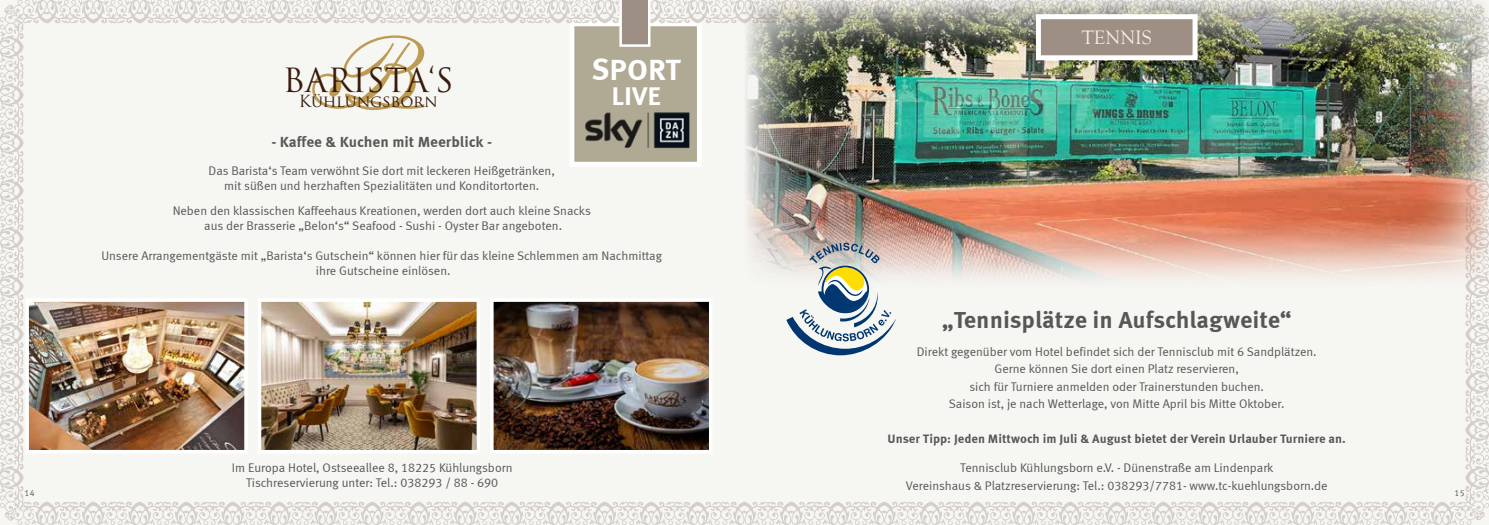
<style>
.page{position:relative;width:1489px;height:525px;background:#fff}
.page>*{position:absolute;margin:0;border:0;box-sizing:border-box;transform-origin:0 0}
.t1{font:32.5px "Trajan Pro";color:#3a1b0b}
.t2{font:700 30px "Meta Correspondence";letter-spacing:-.005em;color:#fff}
.t3{font:700 26.25px "Meta Correspondence";color:#fff}
.t4{font:700 23.75px "Meta Correspondence";color:#575756}
.t5{font:20px "Goudy Old Style T";color:#f5ede6}
.t6{font:16.25px "Trajan Pro";color:#3a1b0b}
.t7{font:700 15px "Meta Correspondence";color:#575756}
.t8{font:12.5px/15px "Meta Correspondence";color:#575756;text-align:center}
.t9{font:700 12.5px "Meta Correspondence";color:#575756}
.t10{font:8.75px "Meta Correspondence";color:#575756}
</style>
<div class="page">
<img style="left:0;top:0;width:1488px;height:524px">
<h2 class="t2" style="left:591px;top:51px;width:91px">SPORT</h2>
<h1 class="t1" style="left:283px;top:59px;width:172px">BARISTA‘S</h1>
<h3 class="t6" style="left:299px;top:91px;width:140px">Kühlungsborn</h3>
<h3 class="t3" style="left:611px;top:80px;width:51px">LIVE</h3>
<p class="t7" style="left:271px;top:133px;width:222px">- Kaffee &amp; Kuchen mit Meerblick -</p>
<p class="t8" style="left:209px;top:162px;width:348px">Das Barista‘s Team verwöhnt Sie dort mit leckeren Heißgetränken, mit süßen und herzhaften Spezialitäten und Konditortorten.</p>
<p class="t8" style="left:173px;top:202px;width:420px">Neben den klassischen Kaffeehaus Kreationen, werden dort auch kleine Snacks aus der Brasserie „Belon‘s“ Seafood - Sushi - Oyster Bar angeboten.</p>
<p class="t8" style="left:101px;top:247px;width:562px">Unsere Arrangementgäste mit „Barista‘s Gutschein“ können hier für das kleine Schlemmen am Nachmittag ihre Gutscheine einlösen.</p>
<h3 class="t5" style="left:1081px;top:26px;width:72px">TENNIS</h3>
<h3 class="t4" style="left:941px;top:306px;width:351px">„Tennisplätze in Aufschlagweite“</h3>
<p class="t8" style="left:916px;top:342px;width:401px;line-height:17.5px">Direkt gegenüber vom Hotel befindet sich der Tennisclub mit 6 Sandplätzen.<br>Gerne können Sie dort einen Platz reservieren,<br>sich für Turniere anmelden oder Trainerstunden buchen.<br>Saison ist, je nach Wetterlage, von Mitte April bis Mitte Oktober.</p>
<p class="t9" style="left:887px;top:431px;width:460px">Unser Tipp: Jeden Mittwoch im Juli &amp; August bietet der Verein Urlauber Turniere an.</p>
<p class="t8" style="left:232px;top:459px;width:282px">Im Europa Hotel, Ostseeallee 8, 18225 Kühlungsborn<br>Tischreservierung unter: Tel.: 038293 / 88 - 690</p>
<p class="t8" style="left:905px;top:458px;width:423px;line-height:17.5px">Tennisclub Kühlungsborn e.V. - Dünenstraße am Lindenpark<br>Vereinshaus &amp; Platzreservierung: Tel.: 038293/7781- www.tc-kuehlungsborn.de</p>
<p class="t10" style="left:24px;top:488px;width:12px">14</p>
<p class="t10" style="left:1454px;top:488px;width:12px">15</p>
</div>
